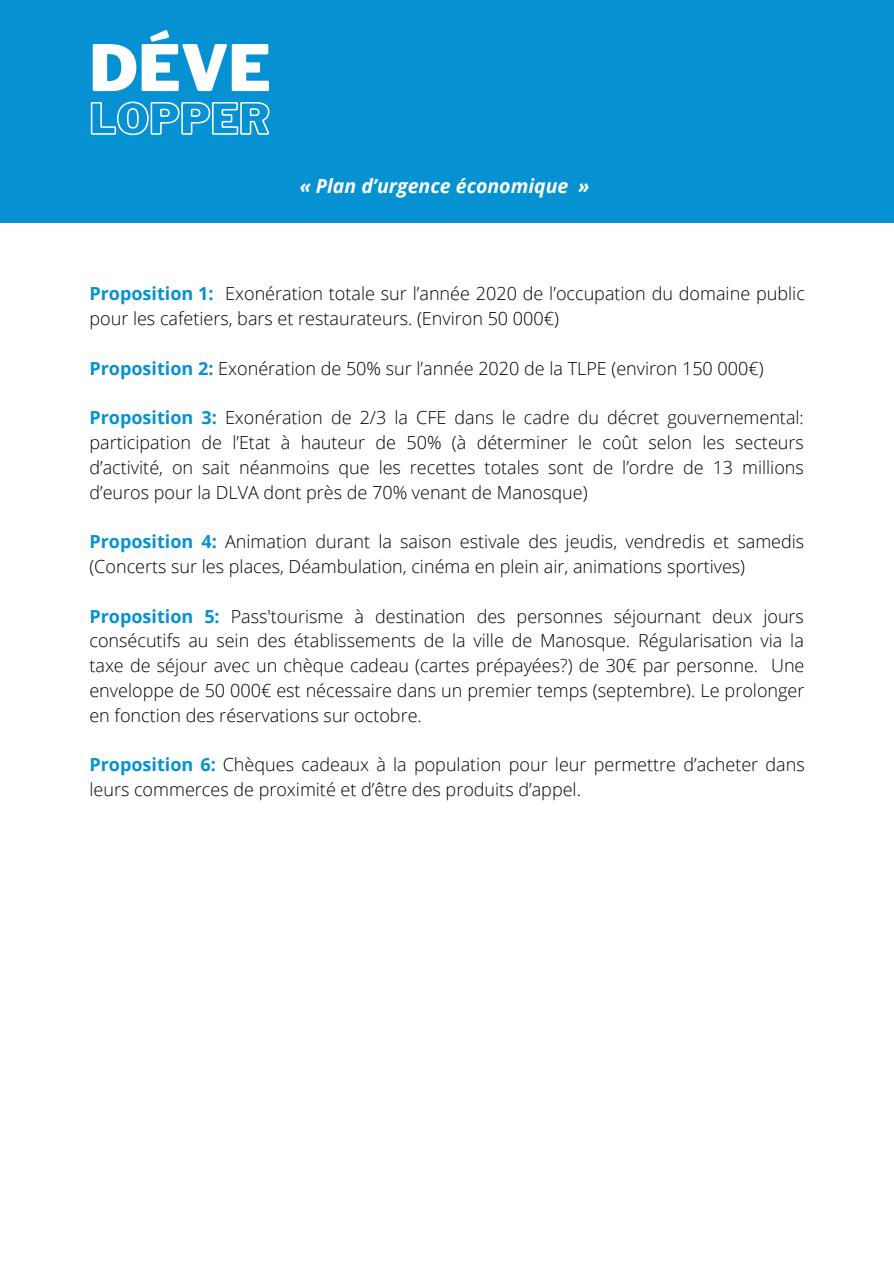
<style>
.page{position:relative;width:894px;height:1264px;background:#fff}
.page>*{position:absolute;margin:0;border:0;box-sizing:border-box;transform-origin:0 0}
.t1{font:900 63.3px "Libre Franklin";color:#fff}
.t2{font:italic 700 19.5px "Open Sans";color:#fff}
.t3{font:300 18px/24.8px "Open Sans";color:#000}
.s1{font-weight:700;color:#0591d2}
</style>
<div class="page">
<div style="left:0;top:0;width:893px;height:222px;background:#0591d2"></div>
<svg style="left:90px;top:101px;width:180px;height:35px"></svg>
<p class="t1" style="left:89px;top:30px;width:183px">DÉVE</p>
<p class="t2" style="left:299px;top:172px;width:291px">« Plan d’urgence économique »</p>
<p class="t3" style="left:89px;top:281px;width:716px"><span class="s1">Proposition 1:</span> Exonération totale sur l’année 2020 de l’occupation du domaine public pour les cafetiers, bars et restaurateurs. (Environ 50 000€)</p>
<p class="t3" style="left:89px;top:355px;width:675px"><span class="s1">Proposition 2:</span> Exonération de 50% sur l’année 2020 de la TLPE (environ 150 000€)</p>
<p class="t3" style="left:89px;top:405px;width:715px;text-align:justify"><span class="s1">Proposition 3:</span> Exonération de 2/3 la CFE dans le cadre du décret gouvernemental: participation de l’Etat à hauteur de 50% (à déterminer le coût selon les secteurs d’activité, on sait néanmoins que les recettes totales sont de l’ordre de 13 millions d’euros pour la DLVA dont près de 70% venant de Manosque)</p>
<p class="t3" style="left:89px;top:529px;width:716px"><span class="s1">Proposition 4:</span> Animation durant la saison estivale des jeudis, vendredis et samedis (Concerts sur les places, Déambulation, cinéma en plein air, animations sportives)</p>
<p class="t3" style="left:89px;top:603px;width:716px;text-align:justify"><span class="s1">Proposition 5:</span> Pass'tourisme à destination des personnes séjournant deux jours consécutifs au sein des établissements de la ville de Manosque. Régularisation via la taxe de séjour avec un chèque cadeau (cartes prépayées?) de 30€ par personne. Une enveloppe de 50 000€ est nécessaire dans un premier temps (septembre). Le prolonger en fonction des réservations sur octobre.</p>
<p class="t3" style="left:89px;top:752px;width:716px"><span class="s1">Proposition 6:</span> Chèques cadeaux à la population pour leur permettre d’acheter dans leurs commerces de proximité et d’être des produits d’appel.</p>
</div>
